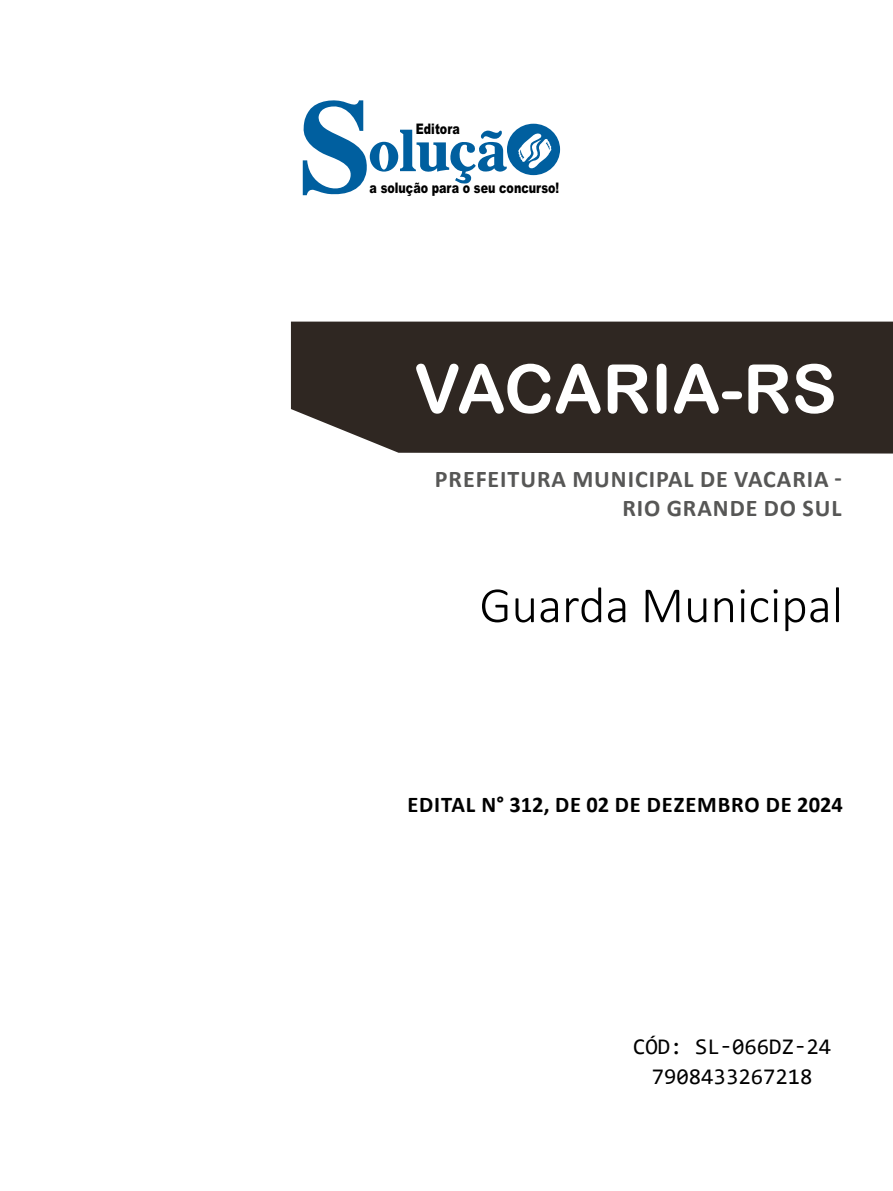
<style>
.page{position:relative;width:893px;height:1191px;background:#fff}
.page>*{position:absolute;margin:0;border:0;box-sizing:border-box;transform-origin:0 0}
.TÍTULO{font:67.5px "Arial Rounded MT Bold";color:#fff}
.CARGO{font:300 51px "Calibri";color:#000}
.SUBTÍTULO{font:700 24px "Calibri";letter-spacing:.04em;color:#575756}
.EDITAL{font:700 22.5px "Calibri";letter-spacing:.04em;color:#000}
.SKU_CÓD{font:22.5px "Consolas";color:#000}
.t1{font:900 14.55px "Arial";color:#000;scale:.76 1}
</style>
<div class="page">
<div style="left:291px;top:321px;width:602px;height:132px;background:#2f2722"></div>
<svg style="left:303px;top:100px;width:257px;height:96px"></svg>
<p class="t1" style="left:416px;top:118px;width:59px">Editora</p>
<p class="t1" style="left:370px;top:178px;width:251px">a solução para o seu concurso!</p>
<p class="TÍTULO" style="left:414px;top:349px;width:424px">VACARIA-RS</p>
<p class="SUBTÍTULO" style="left:435px;top:462px;width:409px">PREFEITURA MUNICIPAL DE VACARIA -</p>
<p class="SUBTÍTULO" style="left:622px;top:491px;width:221px">RIO GRANDE DO SUL</p>
<p class="CARGO" style="left:479px;top:573px;width:365px">Guarda Municipal</p>
<p class="EDITAL" style="left:407px;top:789px;width:437px">EDITAL N° 312, DE 02 DE DEZEMBRO DE 2024</p>
<p class="SKU_CÓD" style="left:633px;top:1030px;width:199px">CÓD: SL-066DZ-24</p>
<p class="SKU_CÓD" style="left:652px;top:1060px;width:162px">7908433267218</p>
</div>
